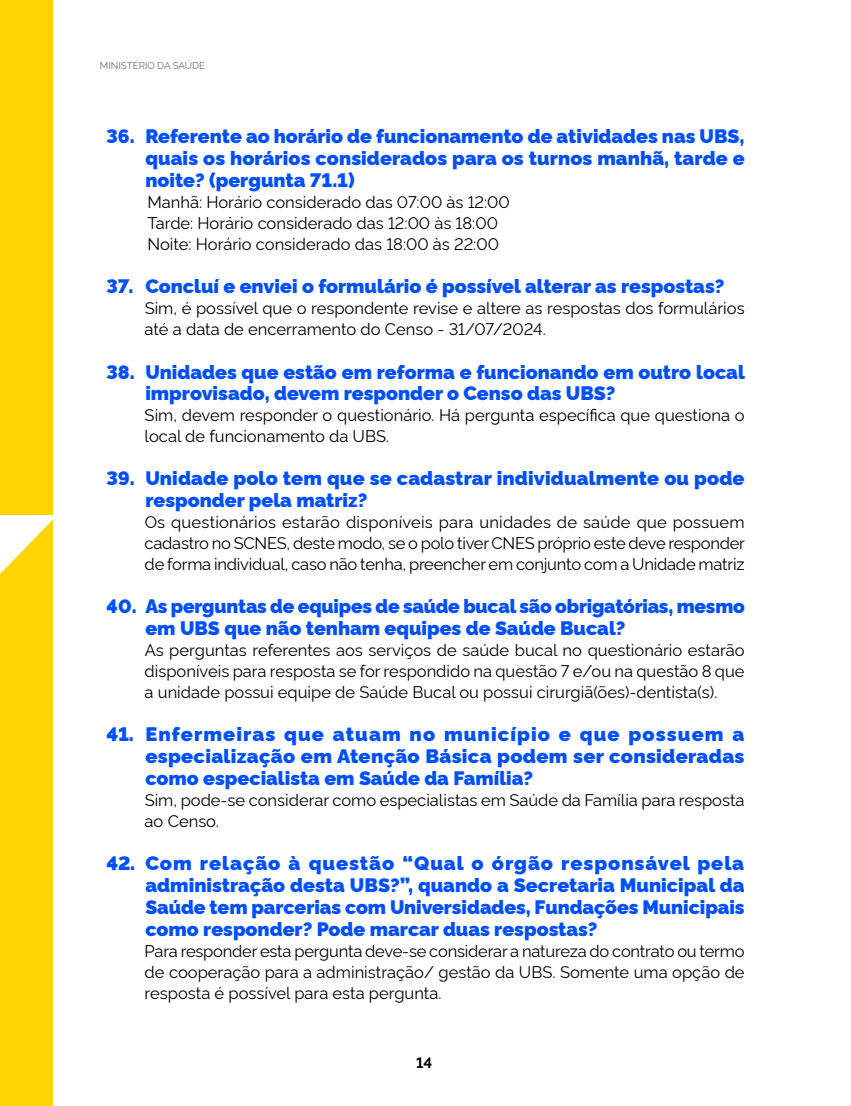
<style>
.page{position:relative;width:851px;height:1106px;background:#fff}
.page>*{position:absolute;margin:0;border:0;box-sizing:border-box;transform-origin:0 0}
.t1{font:900 19.5px/21.8px "Rawline";color:#004fff;text-align:justify}
.t2{font:16.5px/21px "Rawline";color:#000}
.t3{font:700 15px "Rawline";color:#000}
.t4{font:9.75px "Rawline";color:#706f6f}
</style>
<div class="page">
<div style="left:0;top:0;width:53px;height:515px;background:#ffd500"></div>
<div style="left:0;top:519px;width:53px;height:587px;background:#ffd500"></div>
<p class="t4" style="left:100px;top:58px;width:107px">Ministério da Saúde</p>
<p class="t1" style="left:145px;top:124px;width:601px;text-indent:-39px">36. Referente ao horário de funcionamento de atividades nas UBS, quais os horários considerados para os turnos manhã, tarde e noite? (pergunta 71.1)</p>
<p class="t2" style="left:147px;top:190px;width:364px">Manhã: Horário considerado das 07:00 às 12:00<br>Tarde: Horário considerado das 12:00 às 18:00<br>Noite: Horário considerado das 18:00 às 22:00</p>
<p class="t1" style="left:106px;top:273px;width:619px">37. Concluí e enviei o formulário é possível alterar as respostas?</p>
<p class="t2" style="left:145px;top:296px;width:601px;text-indent:-27px">Sim, é possível que o respondente revise e altere as respostas dos formulários até a data de encerramento do Censo - 31/07/2024.</p>
<p class="t1" style="left:145px;top:359px;width:601px;text-indent:-39px">38. Unidades que estão em reforma e funcionando em outro local improvisado, devem responder o Censo das UBS?</p>
<p class="t2" style="left:145px;top:403px;width:601px">Sim, devem responder o questionário. Há pergunta específica que questiona o local de funcionamento da UBS.</p>
<p class="t1" style="left:145px;top:465px;width:600px;text-indent:-39px">39. Unidade polo tem que se cadastrar individualmente ou pode responder pela matriz?</p>
<p class="t2" style="left:145px;top:510px;width:602px;text-align:justify;text-indent:-27px">Os questionários estarão disponíveis para unidades de saúde que possuem cadastro no SCNES, deste modo, se o polo tiver CNES próprio este deve responder de forma individual, caso não tenha, preencher em conjunto com a Unidade matriz</p>
<p class="t1" style="left:145px;top:593px;width:601px;text-indent:-39px">40. As perguntas de equipes de saúde bucal são obrigatórias, mesmo em UBS que não tenham equipes de Saúde Bucal?</p>
<p class="t2" style="left:145px;top:638px;width:601px;text-align:justify;text-indent:-27px">As perguntas referentes aos serviços de saúde bucal no questionário estarão disponíveis para resposta se for respondido na questão 7 e/ou na questão 8 que a unidade possui equipe de Saúde Bucal ou possui cirurgiã(ões)-dentista(s).</p>
<p class="t1" style="left:145px;top:722px;width:600px;text-indent:-39px">41. Enfermeiras que atuam no município e que possuem a especialização em Atenção Básica podem ser consideradas como especialista em Saúde da Família?</p>
<p class="t2" style="left:145px;top:787px;width:601px;text-indent:-27px">Sim, pode-se considerar como especialistas em Saúde da Família para resposta ao Censo.</p>
<p class="t1" style="left:145px;top:850px;width:600px;text-indent:-39px">42. Com relação à questão “Qual o órgão responsável pela administração desta UBS?”, quando a Secretaria Municipal da Saúde tem parcerias com Universidades, Fundações Municipais como responder? Pode marcar duas respostas?</p>
<p class="t2" style="left:145px;top:938px;width:601px;text-align:justify">Para responder esta pergunta deve-se considerar a natureza do contrato ou termo de cooperação para a administração/ gestão da UBS. Somente uma opção de resposta é possível para esta pergunta.</p>
<p class="t3" style="left:416px;top:1051px;width:18px">14</p>
</div>
